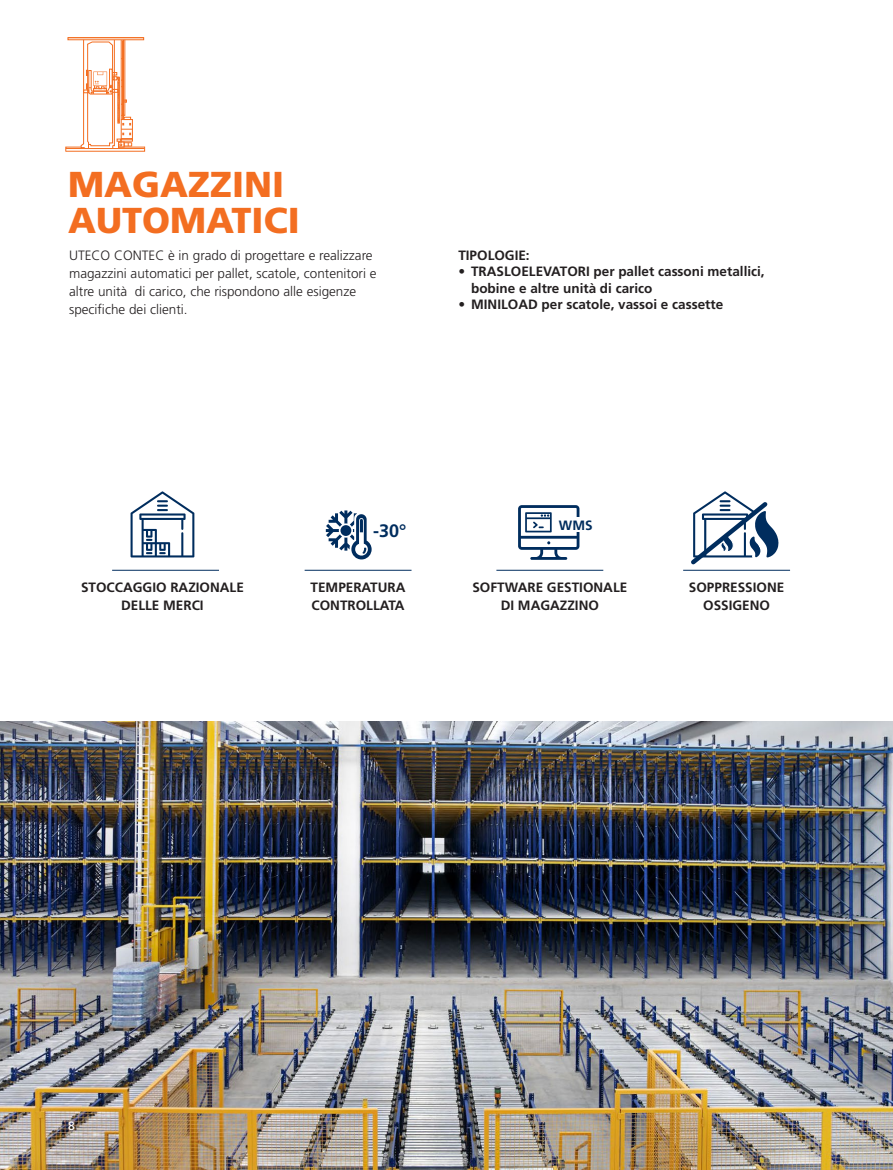
<style>
.page{position:relative;width:893px;height:1170px;background:#fff}
.page>*{position:absolute;margin:0;border:0;box-sizing:border-box;transform-origin:0 0}
.t1{font:900 36px/36px "Frutiger LT Std";color:#f36e21}
.t2{font:700 18px "Frutiger LT Std";color:#002d5e}
.t3{font:700 13.5px/18px "Frutiger LT Std";color:#231f20;text-align:center}
.t4{font:300 13.5px/18px "Frutiger LT Std";color:#231f20}
.t5{font:700 13.5px "Frutiger LT Std";color:#002d5e}
.t6{font:12px "Frutiger LT Std";color:#fff}
</style>
<div class="page">
<svg style="left:131px;top:491px;width:63px;height:66px"></svg>
<hr style="left:112px;top:570px;width:107px;height:1px;background:#002d5e">
<hr style="left:305px;top:570px;width:106px;height:1px;background:#002d5e">
<hr style="left:496px;top:570px;width:107px;height:1px;background:#002d5e">
<hr style="left:683px;top:570px;width:107px;height:1px;background:#002d5e">
<img style="left:0;top:721px;width:893px;height:448px">
<div style="left:68px;top:37px;width:76px;height:3px;border:1px solid #f36e21"></div>
<svg style="left:65px;top:39px;width:80px;height:113px"></svg>
<svg style="left:326px;top:510px;width:46px;height:49px"></svg>
<svg style="left:518px;top:505px;width:61px;height:55px"></svg>
<div style="left:556px;top:517px;width:39px;height:15px;background:#fff"></div>
<svg style="left:691px;top:491px;width:88px;height:74px"></svg>
<h1 class="t1" style="left:68px;top:166px;width:233px">MAGAZZINI<br>AUTOMATICI</h1>
<p class="t4" style="left:69px;top:247px;width:309px">UTECO CONTEC è in grado di progettare e realizzare magazzini automatici per pallet, scatole, contenitori e altre unità di carico, che rispondono alle esigenze specifiche dei clienti.</p>
<p class="t3" style="left:458px;top:246px;width:73px">TIPOLOGIE:</p>
<p class="t3" style="left:471px;top:263px;width:295px;line-height:16.2px;text-align:left;text-indent:-13px">• TRASLOELEVATORI per pallet cassoni metallici, bobine e altre unità di carico</p>
<p class="t3" style="left:458px;top:295px;width:266px">• MINILOAD per scatole, vassoi e cassette</p>
<p class="t3" style="left:81px;top:578px;width:164px">STOCCAGGIO RAZIONALE<br>DELLE MERCI</p>
<h2 class="t2" style="left:373px;top:520px;width:35px">-30°</h2>
<p class="t5" style="left:559px;top:517px;width:35px">WMS</p>
<p class="t3" style="left:311px;top:578px;width:96px;text-align:left">TEMPERATURA<br>CONTROLLATA</p>
<p class="t3" style="left:472px;top:578px;width:156px">SOFTWARE GESTIONALE<br>DI MAGAZZINO</p>
<p class="t3" style="left:689px;top:578px;width:97px">SOPPRESSIONE<br>OSSIGENO</p>
<p class="t6" style="left:68px;top:1118px;width:8px">8</p>
</div>
